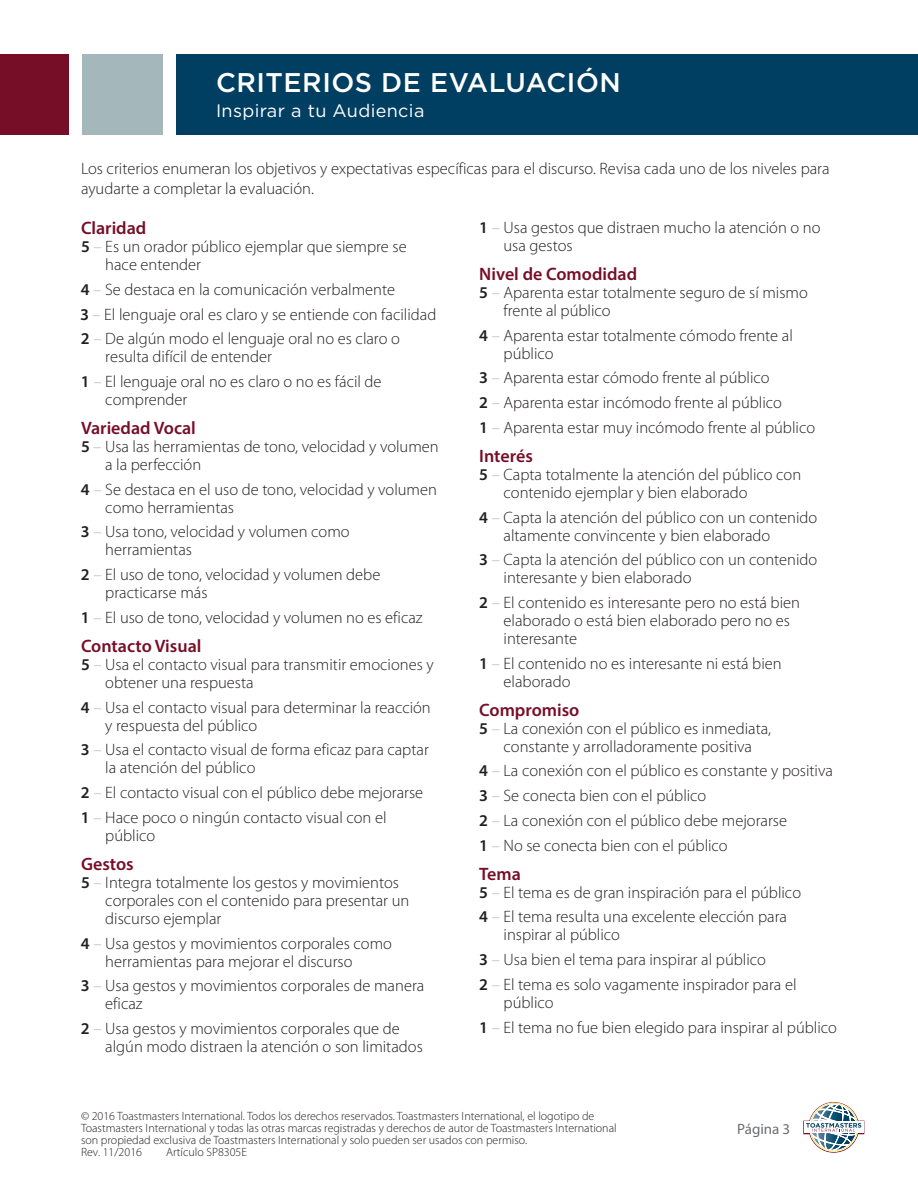
<style>
.page{position:relative;width:918px;height:1188px;background:#fff}
.page>*{position:absolute;margin:0;border:0;box-sizing:border-box;transform-origin:0 0}
.t1{font:500 27px "Gotham";letter-spacing:.02em;color:#fff}
.t2{font:600 18px "Myriad Pro";color:#770e28}
.t3{font:18px "Gotham";letter-spacing:.02em;color:#fff}
.t4{font:300 16.5px/18px "Myriad Pro";color:#231f20}
.t5{font:15px "Myriad Pro";color:#6c6d70}
.t6{font:300 12px/12px "Myriad Pro";color:#231f20}
.s1{font-weight:600}
.s2{color:#a4b7ba}
</style>
<div class="page">
<svg style="left:803px;top:1102px;width:61px;height:51px"></svg>
<div style="left:176px;top:54px;width:742px;height:81px;background:#003f61"></div>
<div style="left:82px;top:54px;width:81px;height:81px;background:#a4b7ba"></div>
<div style="left:0;top:54px;width:68px;height:81px;background:#770e28"></div>
<h1 class="t1" style="left:216px;top:65px;width:406px">CRITERIOS DE EVALUACIÓN</h1>
<p class="t3" style="left:216px;top:99px;width:210px">Inspirar a tu Audiencia</p>
<p class="t4" style="left:81px;top:159px;width:750px;line-height:19.5px">Los criterios enumeran los objetivos y expectativas específicas para el discurso. Revisa cada uno de los niveles para ayudarte a completar la evaluación.</p>
<p class="t2" style="left:81px;top:217px;width:67px">Claridad</p>
<p class="t4" style="left:105px;top:237px;width:303px;text-indent:-24px"><span class="s1">5</span> <span class="s2">–</span> Es un orador público ejemplar que siempre se hace entender</p>
<p class="t4" style="left:81px;top:277px;width:357px;line-height:24.8px"><span class="s1">4</span> <span class="s2">–</span> Se destaca en la comunicación verbalmente<br><span class="s1">3</span> <span class="s2">–</span> El lenguaje oral es claro y se entiende con facilidad<br><span class="s1">2</span> <span class="s2">–</span> De algún modo el lenguaje oral no es claro o</p>
<p class="t4" style="left:81px;top:344px;width:302px;line-height:24.8px;text-indent:24px">resulta difícil de entender<br><span class="s1">1</span> <span class="s2">–</span> El lenguaje oral no es claro o no es fácil de</p>
<p class="t4" style="left:105px;top:390px;width:84px">comprender</p>
<p class="t2" style="left:81px;top:416px;width:116px">Variedad Vocal</p>
<p class="t4" style="left:105px;top:437px;width:335px;text-indent:-24px"><span class="s1">5</span> <span class="s2">–</span> Usa las herramientas de tono, velocidad y volumen a la perfección</p>
<p class="t4" style="left:105px;top:480px;width:333px;text-indent:-24px"><span class="s1">4</span> <span class="s2">–</span> Se destaca en el uso de tono, velocidad y volumen como herramientas</p>
<p class="t4" style="left:105px;top:523px;width:246px;text-indent:-24px"><span class="s1">3</span> <span class="s2">–</span> Usa tono, velocidad y volumen como herramientas</p>
<p class="t4" style="left:105px;top:566px;width:277px;text-indent:-24px"><span class="s1">2</span> <span class="s2">–</span> El uso de tono, velocidad y volumen debe practicarse más</p>
<p class="t4" style="left:81px;top:608px;width:343px"><span class="s1">1</span> <span class="s2">–</span> El uso de tono, velocidad y volumen no es eficaz</p>
<p class="t2" style="left:81px;top:634px;width:122px">Contacto Visual</p>
<p class="t4" style="left:105px;top:655px;width:330px;text-indent:-24px"><span class="s1">5</span> <span class="s2">–</span> Usa el contacto visual para transmitir emociones y obtener una respuesta</p>
<p class="t4" style="left:105px;top:698px;width:327px;text-indent:-24px"><span class="s1">4</span> <span class="s2">–</span> Usa el contacto visual para determinar la reacción y respuesta del público</p>
<p class="t4" style="left:105px;top:741px;width:325px;text-indent:-24px"><span class="s1">3</span> <span class="s2">–</span> Usa el contacto visual de forma eficaz para captar la atención del público</p>
<p class="t4" style="left:81px;top:780px;width:344px;line-height:24.8px"><span class="s1">2</span> <span class="s2">–</span> El contacto visual con el público debe mejorarse<br><span class="s1">1</span> <span class="s2">–</span> Hace poco o ningún contacto visual con el</p>
<p class="t4" style="left:105px;top:826px;width:52px">público</p>
<p class="t2" style="left:81px;top:852px;width:54px">Gestos</p>
<p class="t4" style="left:105px;top:873px;width:306px;text-indent:-24px"><span class="s1">5</span> <span class="s2">–</span> Integra totalmente los gestos y movimientos corporales con el contenido para presentar un discurso ejemplar</p>
<p class="t4" style="left:105px;top:934px;width:288px;text-indent:-24px"><span class="s1">4</span> <span class="s2">–</span> Usa gestos y movimientos corporales como herramientas para mejorar el discurso</p>
<p class="t4" style="left:105px;top:977px;width:321px;text-indent:-24px"><span class="s1">3</span> <span class="s2">–</span> Usa gestos y movimientos corporales de manera eficaz</p>
<p class="t4" style="left:105px;top:1019px;width:319px;text-indent:-24px"><span class="s1">2</span> <span class="s2">–</span> Usa gestos y movimientos corporales que de algún modo distraen la atención o son limitados</p>
<p class="t4" style="left:504px;top:218px;width:318px;text-indent:-24px"><span class="s1">1</span> <span class="s2">–</span> Usa gestos que distraen mucho la atención o no usa gestos</p>
<p class="t2" style="left:479px;top:262px;width:159px">Nivel de Comodidad</p>
<p class="t4" style="left:504px;top:283px;width:306px;text-indent:-24px"><span class="s1">5</span> <span class="s2">–</span> Aparenta estar totalmente seguro de sí mismo frente al público</p>
<p class="t4" style="left:504px;top:326px;width:291px;text-indent:-24px"><span class="s1">4</span> <span class="s2">–</span> Aparenta estar totalmente cómodo frente al público</p>
<p class="t4" style="left:479px;top:365px;width:337px;line-height:24.8px"><span class="s1">3</span> <span class="s2">–</span> Aparenta estar cómodo frente al público<br><span class="s1">2</span> <span class="s2">–</span> Aparenta estar incómodo frente al público<br><span class="s1">1</span> <span class="s2">–</span> Aparenta estar muy incómodo frente al público</p>
<p class="t2" style="left:479px;top:444px;width:55px">Interés</p>
<p class="t4" style="left:504px;top:465px;width:299px;text-indent:-24px"><span class="s1">5</span> <span class="s2">–</span> Capta totalmente la atención del público con contenido ejemplar y bien elaborado</p>
<p class="t4" style="left:504px;top:508px;width:315px;text-indent:-24px"><span class="s1">4</span> <span class="s2">–</span> Capta la atención del público con un contenido altamente convincente y bien elaborado</p>
<p class="t4" style="left:504px;top:551px;width:315px;text-indent:-24px"><span class="s1">3</span> <span class="s2">–</span> Capta la atención del público con un contenido interesante y bien elaborado</p>
<p class="t4" style="left:504px;top:593px;width:298px;text-indent:-24px"><span class="s1">2</span> <span class="s2">–</span> El contenido es interesante pero no está bien elaborado o está bien elaborado pero no es interesante</p>
<p class="t4" style="left:504px;top:654px;width:280px;text-indent:-24px"><span class="s1">1</span> <span class="s2">–</span> El contenido no es interesante ni está bien elaborado</p>
<p class="t2" style="left:479px;top:698px;width:102px">Compromiso</p>
<p class="t4" style="left:479px;top:719px;width:293px;text-align:center"><span class="s1">5</span> <span class="s2">–</span> La conexión con el público es inmediata, constante y arrolladoramente positiva</p>
<p class="t4" style="left:479px;top:758px;width:355px;line-height:24.8px"><span class="s1">4</span> <span class="s2">–</span> La conexión con el público es constante y positiva <span class="s1">3</span> <span class="s2">–</span> Se conecta bien con el público<br><span class="s1">2</span> <span class="s2">–</span> La conexión con el público debe mejorarse<br><span class="s1">1</span> <span class="s2">–</span> No se conecta bien con el público</p>
<p class="t2" style="left:479px;top:862px;width:43px">Tema</p>
<p class="t4" style="left:479px;top:880px;width:323px;line-height:24.8px"><span class="s1">5</span> <span class="s2">–</span> El tema es de gran inspiración para el público<br><span class="s1">4</span> <span class="s2">–</span> El tema resulta una excelente elección para</p>
<p class="t4" style="left:479px;top:922px;width:319px;line-height:24.8px;text-indent:24px">inspirar al público<br><span class="s1">3</span> <span class="s2">–</span> Usa bien el tema para inspirar al público<br><span class="s1">2</span> <span class="s2">–</span> El tema es solo vagamente inspirador para el</p>
<p class="t4" style="left:479px;top:990px;width:359px;line-height:24.8px;text-indent:24px">público<br><span class="s1">1</span> <span class="s2">–</span> El tema no fue bien elegido para inspirar al público</p>
<p class="t6" style="left:81px;top:1110px;width:537px">© 2016 Toastmasters International. Todos los derechos reservados. Toastmasters International, el logotipo de Toastmasters International y todas las otras marcas registradas y derechos de autor de Toastmasters International son propiedad exclusiva de Toastmasters International y solo pueden ser usados con permiso.<br>Rev. 11/2016</p>
<p class="t6" style="left:166px;top:1146px;width:82px">Artículo SP8305E</p>
<p class="t5" style="left:737px;top:1120px;width:55px">Página 3</p>
</div>
